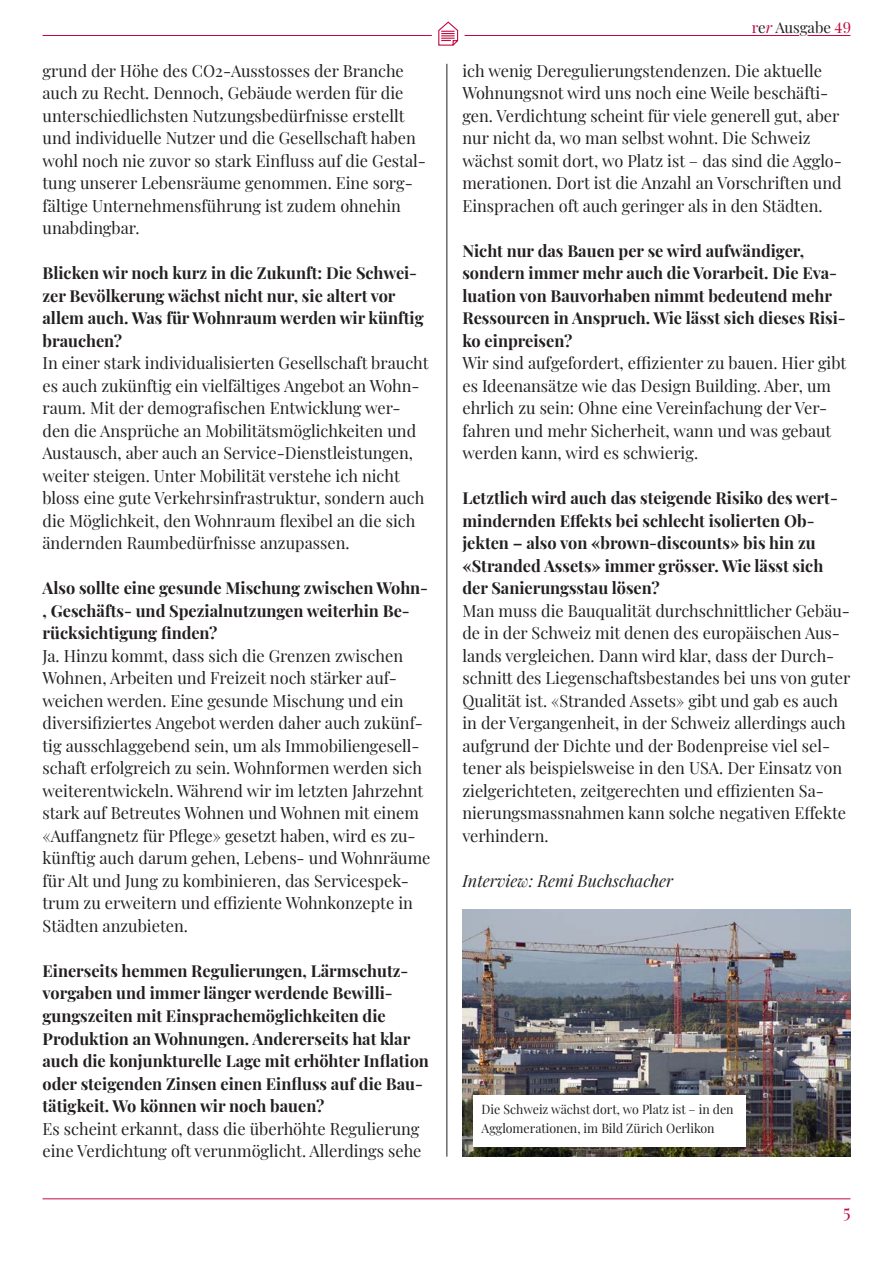
<style>
.page{position:relative;width:893px;height:1263px;background:#fff}
.page>*{position:absolute;margin:0;border:0;box-sizing:border-box;transform-origin:0 0}
.t1{font:18px "Playfair Display";color:#c40941}
.inhalt{font:16.5px/22.5px "Playfair Display";color:#231f20}
.inhalt-2{font:700 16.5px/22.5px "Playfair Display";color:#231f20}
.inhalt-3{font:italic 16.5px "Playfair Display";color:#231f20}
.t2{font:15px "Playfair Display";color:#231f20}
.bildlegende{font:12.75px/18.8px "Playfair Display";color:#231f20}
.s1{color:#c40941}
.s2{font-style:italic;color:#c40941}
</style>
<div class="page">
<hr style="left:446px;top:64px;width:1px;height:1092px;background:#231f20">
<img style="left:462px;top:909px;width:388px;height:248px">
<div style="left:473px;top:1095px;width:272px;height:51px;background:#fff"></div>
<hr style="left:43px;top:35px;width:756px;height:1px;background:#c40941">
<hr style="left:43px;top:1198px;width:807px;height:1px;background:#c40941">
<hr style="left:807px;top:35px;width:43px;height:1px;background:#c40941">
<svg style="left:432px;top:21px;width:33px;height:25px"></svg>
<p class="inhalt" style="left:43px;top:58px;width:385px">grund der Höhe des CO2-Ausstosses der Branche auch zu Recht. Dennoch, Gebäude werden für die unterschiedlichsten Nutzungsbedürfnisse erstellt und individuelle Nutzer und die Gesellschaft haben wohl noch nie zuvor so stark Einfluss auf die Gestal&shy;tung unserer Lebensräume genommen. Eine sorg&shy;fältige Unternehmensführung ist zudem ohnehin unabdingbar.</p>
<p class="inhalt-2" style="left:43px;top:260px;width:383px">Blicken wir noch kurz in die Zukunft: Die Schwei&shy;zer Bevölkerung wächst nicht nur, sie altert vor allem auch. Was für Wohnraum werden wir künftig brauchen?</p>
<p class="inhalt" style="left:43px;top:350px;width:388px">In einer stark individualisierten Gesellschaft braucht es auch zukünftig ein vielfältiges Angebot an Wohn&shy;raum. Mit der demografischen Entwicklung wer&shy;den die Ansprüche an Mobilitätsmöglichkeiten und Austausch, aber auch an Service-Dienstleistungen, weiter steigen. Unter Mobilität verstehe ich nicht bloss eine gute Verkehrsinfrastruktur, sondern auch die Möglichkeit, den Wohnraum flexibel an die sich ändernden Raumbedürfnisse anzupassen.</p>
<p class="inhalt-2" style="left:43px;top:575px;width:387px">Also sollte eine gesunde Mischung zwischen Wohn-, Geschäfts- und Spezialnutzungen weiterhin Be&shy;rücksichtigung finden?</p>
<p class="inhalt" style="left:43px;top:643px;width:390px">Ja. Hinzu kommt, dass sich die Grenzen zwischen Wohnen, Arbeiten und Freizeit noch stärker auf&shy;weichen werden. Eine gesunde Mischung und ein diversifiziertes Angebot werden daher auch zukünf&shy;tig ausschlaggebend sein, um als Immobiliengesell&shy;schaft erfolgreich zu sein. Wohnformen werden sich weiterentwickeln. Während wir im letzten Jahrzehnt stark auf Betreutes Wohnen und Wohnen mit einem «Auffangnetz für Pflege» gesetzt haben, wird es zu&shy;künftig auch darum gehen, Lebens- und Wohnräume für Alt und Jung zu kombinieren, das Servicespek&shy;trum zu erweitern und effiziente Wohnkonzepte in Städten anzubieten.</p>
<p class="inhalt-2" style="left:43px;top:958px;width:388px">Einerseits hemmen Regulierungen, Lärmschutz&shy;vorgaben und immer länger werdende Bewilli&shy;gungszeiten mit Einsprachemöglichkeiten die Produktion an Wohnungen. Andererseits hat klar auch die konjunkturelle Lage mit erhöhter Inflation oder steigenden Zinsen einen Einfluss auf die Bau&shy;tätigkeit. Wo können wir noch bauen?</p>
<p class="inhalt" style="left:43px;top:1116px;width:381px">Es scheint erkannt, dass die überhöhte Regulierung eine Verdichtung oft verunmöglicht. Allerdings sehe</p>
<p class="t2" style="left:752px;top:16px;width:101px"><span class="s1">r</span>e<span class="s2">r</span> Ausgabe <span class="s1">49</span></p>
<p class="inhalt" style="left:462px;top:58px;width:381px">ich wenig Deregulierungstendenzen. Die aktuelle Wohnungsnot wird uns noch eine Weile beschäfti&shy;gen. Verdichtung scheint für viele generell gut, aber nur nicht da, wo man selbst wohnt. Die Schweiz wächst somit dort, wo Platz ist – das sind die Agglo&shy;merationen. Dort ist die Anzahl an Vorschriften und Einsprachen oft auch geringer als in den Städten.</p>
<p class="inhalt-2" style="left:462px;top:238px;width:385px">Nicht nur das Bauen per se wird aufwändiger, sondern immer mehr auch die Vorarbeit. Die Eva&shy;luation von Bauvorhaben nimmt bedeutend mehr Ressourcen in Anspruch. Wie lässt sich dieses Risi&shy;ko einpreisen?</p>
<p class="inhalt" style="left:462px;top:350px;width:385px">Wir sind aufgefordert, effizienter zu bauen. Hier gibt es Ideenansätze wie das Design Building. Aber, um ehrlich zu sein: Ohne eine Vereinfachung der Ver&shy;fahren und mehr Sicherheit, wann und was gebaut werden kann, wird es schwierig.</p>
<p class="inhalt-2" style="left:462px;top:485px;width:377px">Letztlich wird auch das steigende Risiko des wert&shy;mindernden Effekts bei schlecht isolierten Ob&shy;jekten – also von «brown-discounts» bis hin zu «Stranded Assets» immer grösser. Wie lässt sich der Sanierungsstau lösen?</p>
<p class="inhalt" style="left:462px;top:598px;width:389px">Man muss die Bauqualität durchschnittlicher Gebäu&shy;de in der Schweiz mit denen des europäischen Aus&shy;lands vergleichen. Dann wird klar, dass der Durch&shy;schnitt des Liegenschaftsbestandes bei uns von guter Qualität ist. «Stranded Assets» gibt und gab es auch in der Vergangenheit, in der Schweiz allerdings auch aufgrund der Dichte und der Bodenpreise viel sel&shy;tener als beispielsweise in den USA. Der Einsatz von zielgerichteten, zeitgerechten und effizienten Sa&shy;nierungsmassnahmen kann solche negativen Effekte verhindern.</p>
<p class="inhalt-3" style="left:462px;top:868px;width:212px">Interview: Remi Buchschacher</p>
<p class="bildlegende" style="left:482px;top:1099px;width:254px">Die Schweiz wächst dort, wo Platz ist – in den<br>Agglomerationen, im Bild Zürich Oerlikon</p>
<p class="t1" style="left:843px;top:1197px;width:9px">5</p>
</div>
